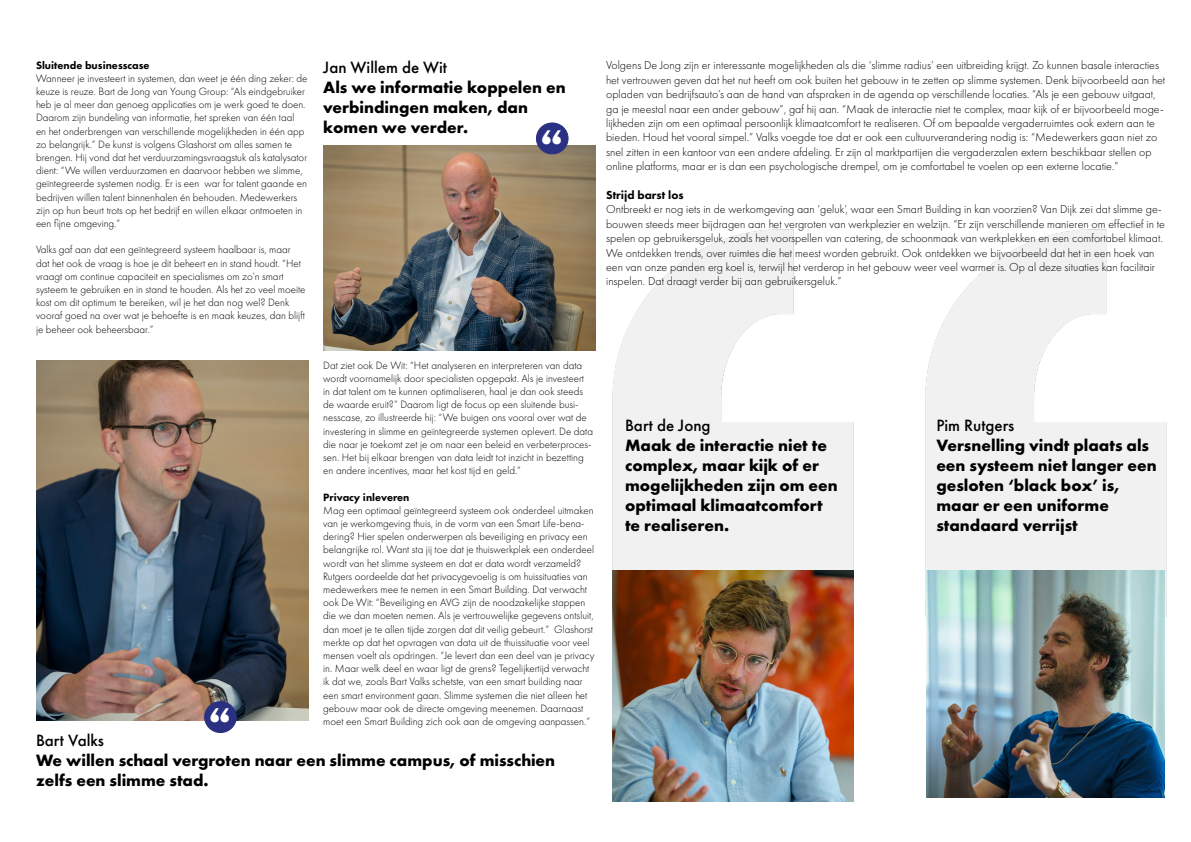
<style>
.page{position:relative;width:1191px;height:842px;background:#fff}
.page>*{position:absolute;margin:0;border:0;box-sizing:border-box;transform-origin:0 0}
.t1{font:900 41px "Be Vietnam Pro";color:#fff}
.t2{font:700 17px/20px "Futura PT";color:#000}
.t3{font:500 17px "Futura PT";color:#000}
.t4{font:300 12px/14.4px "Futura PT";color:#000}
.t5{font:800 12px "Futura PT";color:#000}
.t6{font:300 11px/13.2px "Futura PT";color:#000}
.t7{font:800 11px "Futura PT";color:#000}
</style>
<div class="page">
<img style="left:612px;top:229px;width:555px;height:388px">
<img style="left:36px;top:360px;width:272px;height:360px">
<img style="left:323px;top:145px;width:272px;height:206px">
<div style="left:205px;top:702px;width:31px;height:30px;background:#2b3182;border-radius:50%"></div>
<div style="left:204px;top:701px;width:33px;height:32px;border:1px solid #2b3182;border-radius:50%"></div>
<div style="left:536px;top:123px;width:32px;height:31px;background:#2b3182;border-radius:50%"></div>
<div style="left:536px;top:122px;width:32px;height:32px;border:1px solid #2b3182;border-radius:50%"></div>
<img style="left:926px;top:570px;width:238px;height:227px">
<img style="left:613px;top:570px;width:240px;height:231px">
<p class="t7" style="left:36px;top:58px;width:115px">Sluitende businesscase</p>
<p class="t6" style="left:36px;top:72px;width:273px">Wanneer je investeert in systemen, dan weet je één ding zeker: de keuze is reuze. Bart de Jong van Young Group: “Als eindgebruiker heb je al meer dan genoeg applicaties om je werk goed te doen.<br>Daarom zijn bundeling van informatie, het spreken van één taal<br>en het onderbrengen van verschillende mogelijkheden in één app zo belangrijk.” De kunst is volgens Glashorst om alles samen te brengen. Hij vond dat het verduurzamingsvraagstuk als katalysator dient: “We willen verduurzamen en daarvoor hebben we slimme, geïntegreerde systemen nodig. Er is een war for talent gaande en bedrijven willen talent binnenhalen én behouden. Medewerkers zijn op hun beurt trots op het bedrijf en willen elkaar ontmoeten in een fijne omgeving.”</p>
<p class="t6" style="left:36px;top:243px;width:271px">Valks gaf aan dat een geïntegreerd systeem haalbaar is, maar dat het ook de vraag is hoe je dit beheert en in stand houdt. “Het vraagt om continue capaciteit en specialismes om zo’n smart systeem te gebruiken en in stand te houden. Als het zo veel moeite kost om dit optimum te bereiken, wil je het dan nog wel? Denk vooraf goed na over wat je behoefte is en maak keuzes, dan blijft je beheer ook beheersbaar.”</p>
<h1 class="t1" style="left:210px;top:689px;width:22px">‘‘</h1>
<h2 class="t3" style="left:323px;top:57px;width:125px">Jan Willem de Wit</h2>
<h2 class="t2" style="left:323px;top:77px;width:244px">Als we informatie koppelen en verbindingen maken, dan komen we verder.</h2>
<h1 class="t1" style="left:541px;top:110px;width:22px">‘‘</h1>
<p class="t6" style="left:323px;top:358px;width:271px">Dat ziet ook De Wit: “Het analyseren en interpreteren van data wordt voornamelijk door specialisten opgepakt. Als je investeert in dat talent om te kunnen optimaliseren, haal je dan ook steeds de waarde eruit?” Daarom ligt de focus op een sluitende busi&shy;nesscase, zo illustreerde hij: “We buigen ons vooral over wat de investering in slimme en geïntegreerde systemen oplevert. De data die naar je toekomt zet je om naar een beleid en verbeterproces&shy;sen. Het bij elkaar brengen van data leidt tot inzicht in bezetting en andere incentives, maar het kost tijd en geld.”</p>
<p class="t7" style="left:323px;top:490px;width:88px">Privacy inleveren</p>
<p class="t6" style="left:323px;top:504px;width:273px">Mag een optimaal geïntegreerd systeem ook onderdeel uitmaken van je werkomgeving thuis, in de vorm van een Smart Life-bena&shy;dering? Hier spelen onderwerpen als beveiliging en privacy een belangrijke rol. Want sta jij toe dat je thuiswerkplek een onderdeel wordt van het slimme systeem en dat er data wordt verzameld?<br>Rutgers oordeelde dat het privacygevoelig is om huissituaties van medewerkers mee te nemen in een Smart Building. Dat verwacht ook De Wit: “Beveiliging en AVG zijn de noodzakelijke stappen die we dan moeten nemen. Als je vertrouwelijke gegevens ontsluit, dan moet je te allen tijde zorgen dat dit veilig gebeurt.” Glashorst merkte op dat het opvragen van data uit de thuissituatie voor veel mensen voelt als opdringen. “Je levert dan een deel van je privacy in. Maar welk deel en waar ligt de grens? Tegelijkertijd verwacht ik dat we, zoals Bart Valks schetste, van een smart building naar een smart environment gaan. Slimme systemen die niet alleen het gebouw maar ook de directe omgeving meenemen. Daarnaast moet een Smart Building zich ook aan de omgeving aanpassen.”</p>
<h2 class="t3" style="left:36px;top:730px;width:69px">Bart Valks</h2>
<h2 class="t2" style="left:36px;top:750px;width:520px">We willen schaal vergroten naar een slimme campus, of misschien zelfs een slimme stad.</h2>
<p class="t4" style="left:606px;top:58px;width:560px">Volgens De Jong zijn er interessante mogelijkheden als die ‘slimme radius’ een uitbreiding krijgt. Zo kunnen basale interacties het vertrouwen geven dat het nut heeft om ook buiten het gebouw in te zetten op slimme systemen. Denk bijvoorbeeld aan het opladen van bedrijfsauto’s aan de hand van afspraken in de agenda op verschillende locaties. “Als je een gebouw uitgaat, ga je meestal naar een ander gebouw”, gaf hij aan. “Maak de interactie niet te complex, maar kijk of er bijvoorbeeld moge&shy;lijkheden zijn om een optimaal persoonlijk klimaatcomfort te realiseren. Of om bepaalde vergaderruimtes ook extern aan te bieden. Houd het vooral simpel.” Valks voegde toe dat er ook een cultuurverandering nodig is: “Medewerkers gaan niet zo snel zitten in een kantoor van een andere afdeling. Er zijn al marktpartijen die vergaderzalen extern beschikbaar stellen op online platforms, maar er is dan een psychologische drempel, om je comfortabel te voelen op een externe locatie.”</p>
<p class="t5" style="left:606px;top:187px;width:79px">Strijd barst los</p>
<p class="t4" style="left:606px;top:202px;width:560px">Ontbreekt er nog iets in de werkomgeving aan ‘geluk’, waar een Smart Building in kan voorzien? Van Dijk zei dat slimme ge&shy;bouwen steeds meer bijdragen aan het vergroten van werkplezier en welzijn. “Er zijn verschillende manieren om effectief in te spelen op gebruikersgeluk, zoals het voorspellen van catering, de schoonmaak van werkplekken en een comfortabel klimaat.<br>We ontdekken trends, over ruimtes die het meest worden gebruikt. Ook ontdekken we bijvoorbeeld dat het in een hoek van een van onze panden erg koel is, terwijl het verderop in het gebouw weer veel warmer is. Op al deze situaties kan facilitair inspelen. Dat draagt verder bij aan gebruikersgeluk.”</p>
<h2 class="t3" style="left:625px;top:415px;width:87px">Bart de Jong</h2>
<h2 class="t2" style="left:625px;top:435px;width:214px">Maak de interactie niet te complex, maar kijk of er mogelijkheden zijn om een optimaal klimaatcomfort te realiseren.</h2>
<h2 class="t3" style="left:936px;top:415px;width:79px">Pim Rutgers</h2>
<h2 class="t2" style="left:936px;top:435px;width:222px">Versnelling vindt plaats als een systeem niet langer een gesloten ‘black box’ is, maar er een uniforme standaard verrijst</h2>
</div>
